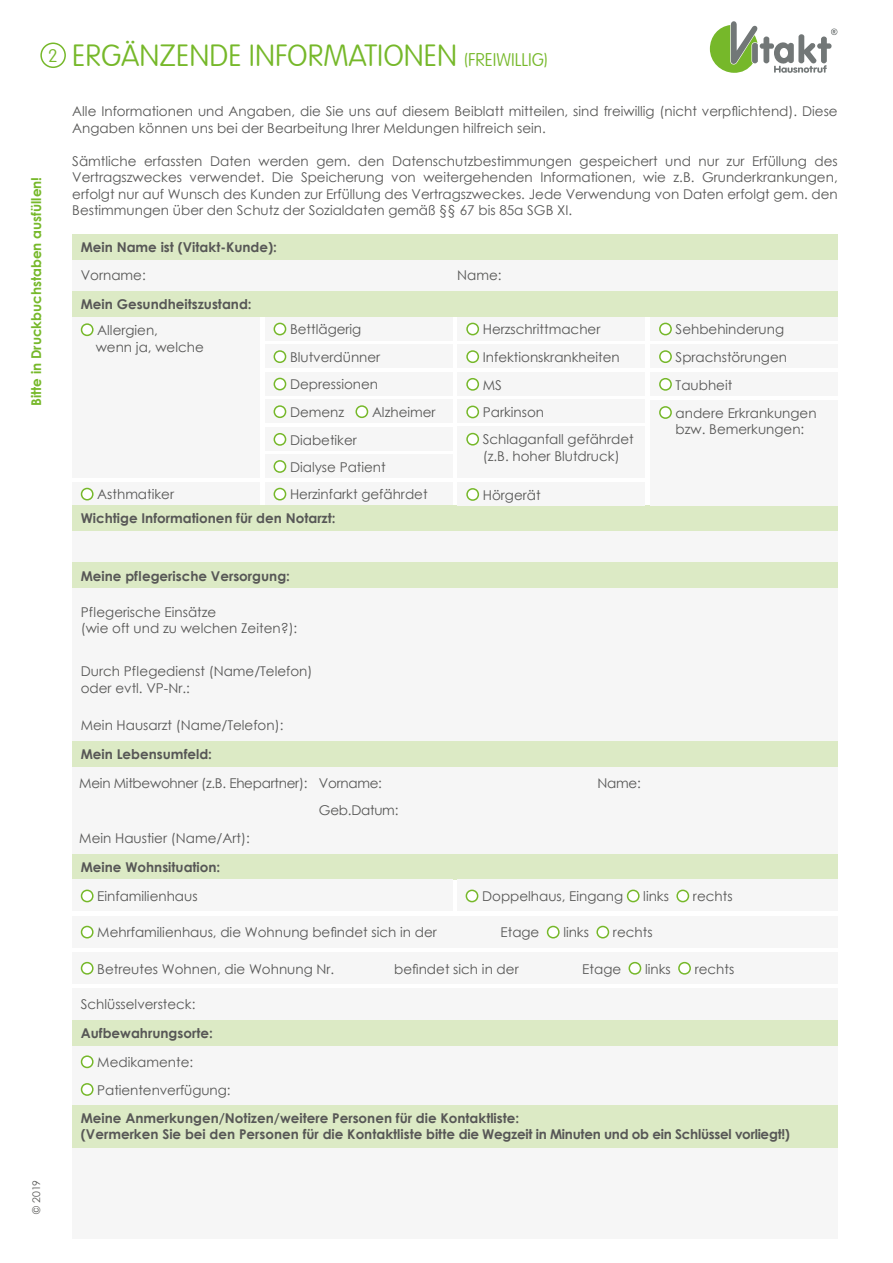
<style>
.page{position:relative;width:893px;height:1263px;background:#fff}
.page>*{position:absolute;margin:0;border:0;box-sizing:border-box;transform-origin:0 0}
.t1{font:100 30px "VAG Rounded LT Pro";color:#76b82a}
.t2{font:13.5px/27.6px "Century Gothic";color:#575756}
.t3{font:700 13.5px/16.5px "Century Gothic";color:#575756}
.t4{font:13.5px/27.6px "Century Gothic";letter-spacing:-.02em;color:#575756}
.t5{font:700 13.5px "Century Gothic";color:#76b82a}
.t6{font:10.5px "Century Gothic";color:#575756}
.s1{font-size:18px}
</style>
<div class="page">
<div style="left:72px;top:259px;width:766px;height:32px;background:#f6f6f6"></div>
<div style="left:72px;top:531px;width:766px;height:345px;background:#f6f6f6"></div>
<div style="left:40px;top:43px;width:26px;height:25px;border:2px solid #76b82a;border-radius:50%"></div>
<svg style="left:710px;top:21px;width:127px;height:52px"></svg>
<div style="left:72px;top:234px;width:766px;height:25px;background:#dceac5"></div>
<div style="left:72px;top:291px;width:766px;height:26px;background:#dceac5"></div>
<div style="left:72px;top:317px;width:187px;height:161px;background:#f6f6f6"></div>
<div style="left:72px;top:482px;width:187px;height:23px;background:#f6f6f6"></div>
<svg style="left:80px;top:487px;width:14px;height:14px"></svg>
<div style="left:265px;top:317px;width:187px;height:23px;background:#f6f6f6"></div>
<svg style="left:273px;top:322px;width:14px;height:14px"></svg>
<div style="left:265px;top:344px;width:187px;height:24px;background:#f6f6f6"></div>
<svg style="left:273px;top:350px;width:14px;height:13px"></svg>
<div style="left:265px;top:372px;width:187px;height:23px;background:#f6f6f6"></div>
<svg style="left:273px;top:377px;width:14px;height:14px"></svg>
<div style="left:265px;top:399px;width:187px;height:24px;background:#f6f6f6"></div>
<svg style="left:273px;top:405px;width:14px;height:14px"></svg>
<svg style="left:355px;top:405px;width:14px;height:14px"></svg>
<div style="left:265px;top:427px;width:187px;height:23px;background:#f6f6f6"></div>
<svg style="left:273px;top:433px;width:14px;height:13px"></svg>
<div style="left:265px;top:454px;width:187px;height:24px;background:#f6f6f6"></div>
<svg style="left:273px;top:460px;width:14px;height:13px"></svg>
<div style="left:265px;top:482px;width:187px;height:23px;background:#f6f6f6"></div>
<svg style="left:273px;top:487px;width:14px;height:14px"></svg>
<div style="left:458px;top:317px;width:187px;height:23px;background:#f6f6f6"></div>
<svg style="left:466px;top:322px;width:14px;height:14px"></svg>
<div style="left:458px;top:344px;width:187px;height:24px;background:#f6f6f6"></div>
<svg style="left:466px;top:350px;width:14px;height:13px"></svg>
<div style="left:458px;top:372px;width:187px;height:23px;background:#f6f6f6"></div>
<svg style="left:466px;top:378px;width:14px;height:13px"></svg>
<div style="left:458px;top:400px;width:187px;height:23px;background:#f6f6f6"></div>
<svg style="left:466px;top:405px;width:14px;height:14px"></svg>
<div style="left:458px;top:427px;width:187px;height:51px;background:#f6f6f6"></div>
<svg style="left:466px;top:432px;width:14px;height:14px"></svg>
<div style="left:651px;top:317px;width:187px;height:23px;background:#f6f6f6"></div>
<svg style="left:659px;top:322px;width:13px;height:14px"></svg>
<div style="left:651px;top:344px;width:187px;height:24px;background:#f6f6f6"></div>
<svg style="left:659px;top:350px;width:13px;height:13px"></svg>
<div style="left:651px;top:372px;width:187px;height:23px;background:#f6f6f6"></div>
<svg style="left:659px;top:378px;width:13px;height:13px"></svg>
<div style="left:72px;top:563px;width:766px;height:25px;background:#dceac5"></div>
<div style="left:72px;top:505px;width:766px;height:26px;background:#dceac5"></div>
<div style="left:72px;top:741px;width:766px;height:26px;background:#dceac5"></div>
<div style="left:72px;top:854px;width:766px;height:25px;background:#dceac5"></div>
<div style="left:72px;top:879px;width:381px;height:32px;background:#f6f6f6"></div>
<svg style="left:80px;top:889px;width:14px;height:14px"></svg>
<svg style="left:80px;top:323px;width:14px;height:14px"></svg>
<div style="left:458px;top:482px;width:187px;height:23px;background:#f6f6f6"></div>
<svg style="left:466px;top:488px;width:14px;height:13px"></svg>
<div style="left:651px;top:400px;width:187px;height:105px;background:#f6f6f6"></div>
<svg style="left:659px;top:406px;width:13px;height:13px"></svg>
<div style="left:457px;top:879px;width:381px;height:32px;background:#f6f6f6"></div>
<svg style="left:465px;top:889px;width:14px;height:14px"></svg>
<svg style="left:626px;top:889px;width:14px;height:14px"></svg>
<svg style="left:676px;top:889px;width:14px;height:14px"></svg>
<div style="left:72px;top:916px;width:766px;height:31px;background:#f6f6f6"></div>
<svg style="left:80px;top:925px;width:14px;height:14px"></svg>
<svg style="left:546px;top:925px;width:14px;height:14px"></svg>
<svg style="left:596px;top:925px;width:14px;height:14px"></svg>
<div style="left:72px;top:952px;width:766px;height:32px;background:#f6f6f6"></div>
<svg style="left:80px;top:961px;width:14px;height:14px"></svg>
<svg style="left:628px;top:961px;width:14px;height:14px"></svg>
<svg style="left:678px;top:961px;width:13px;height:14px"></svg>
<div style="left:72px;top:988px;width:766px;height:32px;background:#f6f6f6"></div>
<div style="left:72px;top:1020px;width:766px;height:219px;background:#f6f6f6"></div>
<div style="left:72px;top:1105px;width:766px;height:42px;background:#dceac5"></div>
<div style="left:72px;top:1020px;width:766px;height:25px;background:#dceac5"></div>
<svg style="left:80px;top:1055px;width:14px;height:14px"></svg>
<svg style="left:80px;top:1083px;width:14px;height:13px"></svg>
<h1 class="t1" style="left:48px;top:38px;width:501px"><span class="s1">2</span> ERGÄNZENDE INFORMATIONEN <span class="s1">(FREIWILLIG)</span></h1>
<p class="t5" style="left:26px;top:406px;width:230px;rotate:-90deg">Bitte in Druckbuchstaben ausfüllen!</p>
<p class="t2" style="left:72px;top:103px;width:767px;line-height:16.5px">Alle Informationen und Angaben, die Sie uns auf diesem Beiblatt mitteilen, sind freiwillig (nicht verpflichtend). Diese<br>Angaben können uns bei der Bearbeitung Ihrer Meldungen hilfreich sein.</p>
<p class="t2" style="left:72px;top:153px;width:767px;line-height:16.5px;text-align:justify">Sämtliche erfassten Daten werden gem. den Datenschutzbestimmungen gespeichert und nur zur Erfüllung des Vertragszweckes verwendet. Die Speicherung von weitergehenden Informationen, wie z.B. Grunderkrankungen, erfolgt nur auf Wunsch des Kunden zur Erfüllung des Vertragszweckes. Jede Verwendung von Daten erfolgt gem. den Bestimmungen über den Schutz der Sozialdaten gemäß §§ 67 bis 85a SGB XI.</p>
<p class="t3" style="left:81px;top:238px;width:198px">Mein Name ist (Vitakt-Kunde):</p>
<p class="t2" style="left:81px;top:261px;width:67px">Vorname:</p>
<p class="t2" style="left:457px;top:261px;width:46px">Name:</p>
<p class="t3" style="left:81px;top:295px;width:172px">Mein Gesundheitszustand:</p>
<p class="t2" style="left:96px;top:322px;width:110px;line-height:16.5px">Allergien,<br>wenn ja, welche</p>
<p class="t2" style="left:97px;top:480px;width:78px">Asthmatiker</p>
<p class="t2" style="left:290px;top:315px;width:92px">Bettlägerig<br>Blutverdünner<br>Depressionen<br>Demenz</p>
<p class="t2" style="left:372px;top:398px;width:65px">Alzheimer</p>
<p class="t2" style="left:290px;top:426px;width:139px">Diabetiker<br>Dialyse Patient<br>Herzinfarkt gefährdet</p>
<p class="t3" style="left:81px;top:509px;width:256px">Wichtige Informationen für den Notarzt:</p>
<p class="t2" style="left:483px;top:315px;width:152px">Herzschrittmacher<br>Infektionskrankheiten<br>MS<br>Parkinson<br>Schlaganfall gefährdet</p>
<p class="t2" style="left:483px;top:442px;width:138px">(z.B. hoher Blutdruck)</p>
<p class="t2" style="left:483px;top:481px;width:59px">Hörgerät</p>
<p class="t2" style="left:676px;top:315px;width:113px">Sehbehinderung<br>Sprachstörungen<br>Taubheit</p>
<p class="t2" style="left:676px;top:404px;width:142px;line-height:16.5px">andere Erkrankungen bzw. Bemerkungen:</p>
<p class="t6" style="left:29px;top:1214px;width:36px;rotate:-90deg">© 2019</p>
<p class="t3" style="left:81px;top:567px;width:211px">Meine pflegerische Versorgung:</p>
<p class="t2" style="left:81px;top:604px;width:218px;line-height:16.5px">Pflegerische Einsätze<br>(wie oft und zu welchen Zeiten?):</p>
<p class="t2" style="left:81px;top:663px;width:233px;line-height:16.5px">Durch Pflegedienst (Name/Telefon) oder evtl. VP-Nr.:</p>
<p class="t2" style="left:81px;top:711px;width:204px">Mein Hausarzt (Name/Telefon):</p>
<p class="t3" style="left:81px;top:745px;width:133px">Mein Lebensumfeld:</p>
<p class="t4" style="left:79px;top:769px;width:230px">Mein Mitbewohner (z.B. Ehepartner):</p>
<p class="t2" style="left:79px;top:824px;width:172px">Mein Haustier (Name/Art):</p>
<p class="t3" style="left:81px;top:858px;width:141px">Meine Wohnsituation:</p>
<p class="t2" style="left:97px;top:882px;width:102px">Einfamilienhaus</p>
<p class="t4" style="left:319px;top:769px;width:81px">Vorname:<br>Geb.Datum:</p>
<p class="t2" style="left:597px;top:769px;width:45px">Name:</p>
<p class="t2" style="left:482px;top:882px;width:142px">Doppelhaus, Eingang</p>
<p class="t2" style="left:643px;top:882px;width:27px">links</p>
<p class="t2" style="left:693px;top:882px;width:41px">rechts</p>
<p class="t2" style="left:97px;top:918px;width:341px">Mehrfamilienhaus, die Wohnung befindet sich in der</p>
<p class="t2" style="left:500px;top:918px;width:40px">Etage</p>
<p class="t2" style="left:563px;top:918px;width:27px">links</p>
<p class="t2" style="left:613px;top:918px;width:41px">rechts</p>
<p class="t2" style="left:97px;top:955px;width:239px">Betreutes Wohnen, die Wohnung Nr.</p>
<p class="t2" style="left:394px;top:955px;width:126px">befindet sich in der</p>
<p class="t2" style="left:582px;top:955px;width:40px">Etage</p>
<p class="t2" style="left:645px;top:955px;width:27px">links</p>
<p class="t2" style="left:695px;top:955px;width:41px">rechts</p>
<p class="t2" style="left:81px;top:990px;width:116px">Schlüsselversteck:</p>
<p class="t3" style="left:81px;top:1024px;width:134px">Aufbewahrungsorte:</p>
<p class="t2" style="left:97px;top:1048px;width:135px">Medikamente:<br>Patientenverfügung:</p>
<p class="t3" style="left:81px;top:1109px;width:711px">Meine Anmerkungen/Notizen/weitere Personen für die Kontaktliste:<br>(Vermerken Sie bei den Personen für die Kontaktliste bitte die Wegzeit in Minuten und ob ein Schlüssel vorliegt!)</p>
</div>
